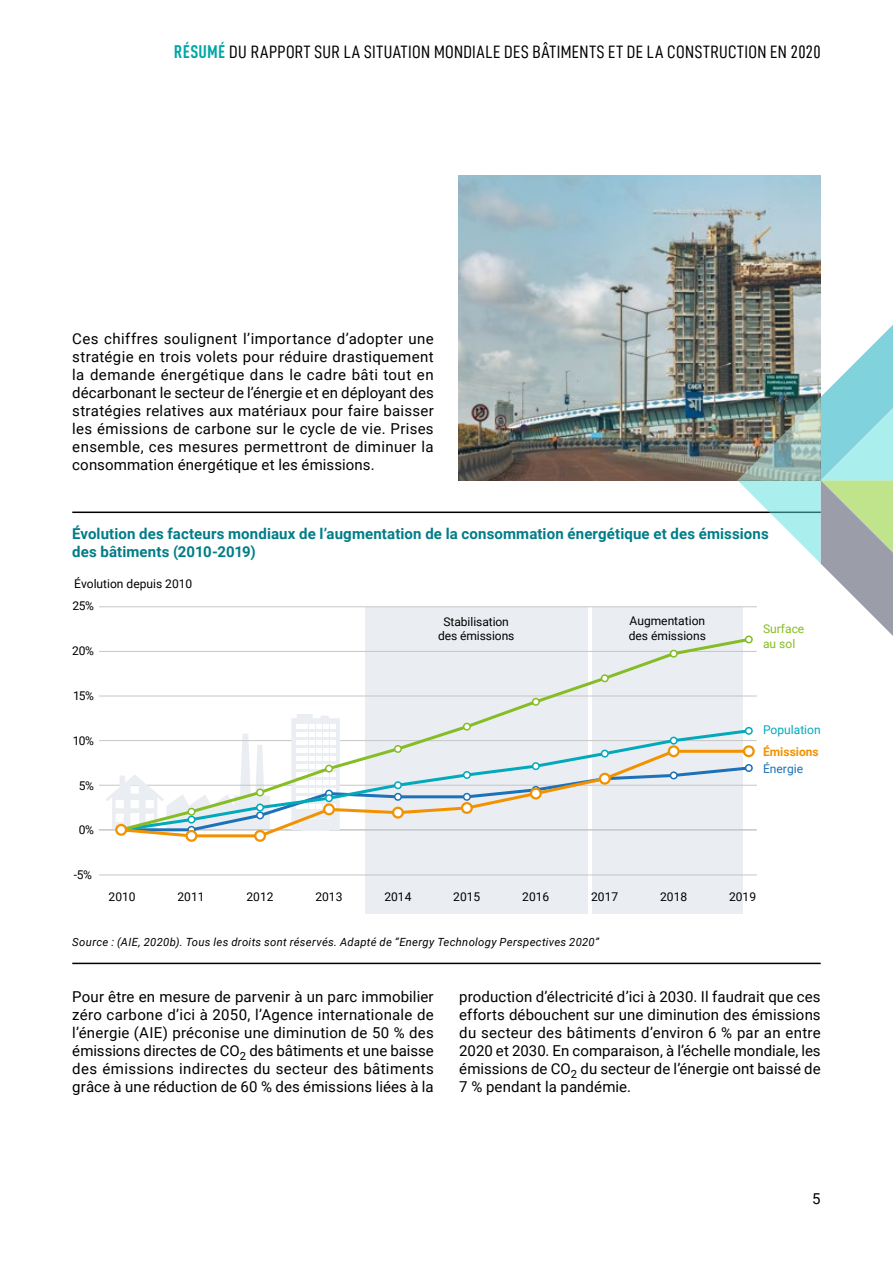
<style>
.page{position:relative;width:893px;height:1263px;background:#fff}
.page>*{position:absolute;margin:0;border:0;box-sizing:border-box;transform-origin:0 0}
.t1{font:18px "D DIN Condensed";letter-spacing:.025em;color:#000}
.t2{font:15px/18px "Roboto";letter-spacing:.005em;color:#000;text-align:justify}
.t3{font:700 15px/18px "Roboto";letter-spacing:.01em;color:#007d87}
.t4{font:12px/14.4px "Roboto";color:#000}
.t5{font:12px/14.4px "Roboto";color:#86bc25}
.t6{font:12px "Roboto";color:#02a9bb}
.t7{font:700 12px "Roboto";color:#f39200}
.t8{font:12px "Roboto";color:#1d71b8}
.t9{font:italic 11.25px "Roboto";letter-spacing:.03em;color:#000}
.s1{font-family:"DIN Cond";font-weight:700;color:#00a6a6}
</style>
<div class="page">
<hr style="left:72px;top:511px;width:749px;height:2px;background:#000">
<hr style="left:72px;top:963px;width:749px;height:1px;background:#000">
<div style="left:365px;top:607px;width:222px;height:307px;background:#eaedf2"></div>
<div style="left:592px;top:607px;width:151px;height:307px;background:#eaedf2"></div>
<hr style="left:99px;top:606px;width:658px;height:1px;background:#c6c6c6">
<hr style="left:99px;top:651px;width:658px;height:1px;background:#c6c6c6">
<hr style="left:99px;top:696px;width:658px;height:1px;background:#c6c6c6">
<hr style="left:99px;top:740px;width:658px;height:1px;background:#c6c6c6">
<hr style="left:99px;top:785px;width:658px;height:1px;background:#c6c6c6">
<hr style="left:99px;top:874px;width:658px;height:1px;background:#c6c6c6">
<hr style="left:99px;top:829px;width:658px;height:2px;background:#c6c6c6">
<svg style="left:117px;top:636px;width:635px;height:78px"></svg>
<svg style="left:118px;top:833px;width:470px;height:6px"></svg>
<svg style="left:187px;top:831px;width:9px;height:10px"></svg>
<div style="left:185px;top:830px;width:12px;height:12px;border:2px solid #f39200;border-radius:50%"></div>
<div style="left:255px;top:831px;width:10px;height:10px;background:#fff;border-radius:50%"></div>
<div style="left:254px;top:830px;width:12px;height:12px;border:2px solid #f39200;border-radius:50%"></div>
<div style="left:533px;top:698px;width:6px;height:7px;background:#fff;border-radius:50%"></div>
<div style="left:532px;top:698px;width:8px;height:8px;border:2px solid #86bc25;border-radius:50%"></div>
<div style="left:601px;top:675px;width:7px;height:6px;background:#fff;border-radius:50%"></div>
<div style="left:601px;top:674px;width:8px;height:8px;border:2px solid #86bc25;border-radius:50%"></div>
<div style="left:670px;top:650px;width:7px;height:7px;background:#fff;border-radius:50%"></div>
<div style="left:670px;top:650px;width:8px;height:8px;border:2px solid #86bc25;border-radius:50%"></div>
<div style="left:745px;top:764px;width:8px;height:8px;border:2px solid #1d71b8;border-radius:50%"></div>
<svg style="left:106px;top:714px;width:646px;height:119px"></svg>
<div style="left:745px;top:727px;width:8px;height:8px;border:2px solid #02a9bb;border-radius:50%"></div>
<svg style="left:744px;top:746px;width:10px;height:10px"></svg>
<div style="left:743px;top:745px;width:12px;height:12px;border:2px solid #f39200;border-radius:50%"></div>
<div style="left:116px;top:825px;width:10px;height:10px;background:#fff;border-radius:50%"></div>
<div style="left:115px;top:824px;width:12px;height:12px;border:2px solid #f39200;border-radius:50%"></div>
<img style="left:458px;top:175px;width:363px;height:306px">
<svg style="left:737px;top:314px;width:156px;height:333px"></svg>
<p class="t1" style="left:174px;top:41px;width:648px"><span class="s1">RÉSUMÉ</span> DU RAPPORT SUR LA SITUATION MONDIALE DES BÂTIMENTS ET DE LA CONSTRUCTION EN 2020</p>
<p class="t2" style="left:72px;top:329px;width:363px">Ces chiffres soulignent l’importance d’adopter une stratégie en trois volets pour réduire drastiquement la demande énergétique dans le cadre bâti tout en décarbonant le secteur de l’énergie et en déployant des stratégies relatives aux matériaux pour faire baisser les émissions de carbone sur le cycle de vie. Prises ensemble, ces mesures permettront de diminuer la consommation énergétique et les émissions.</p>
<p class="t3" style="left:72px;top:524px;width:698px">Évolution des facteurs mondiaux de l’augmentation de la consommation énergétique et des émissions des bâtiments (2010-2019)</p>
<p class="t4" style="left:74px;top:576px;width:120px">Évolution depuis 2010</p>
<p class="t4" style="left:73px;top:598px;width:23px">25%</p>
<p class="t4" style="left:72px;top:643px;width:23px">20%</p>
<p class="t4" style="left:73px;top:688px;width:22px">15%</p>
<p class="t4" style="left:73px;top:733px;width:23px">10%</p>
<p class="t4" style="left:79px;top:778px;width:17px">5%</p>
<p class="t4" style="left:79px;top:822px;width:17px">0%</p>
<p class="t4" style="left:438px;top:614px;width:78px;text-align:center">Stabilisation des émissions</p>
<p class="t4" style="left:629px;top:613px;width:79px">Augmentation des émissions</p>
<p class="t5" style="left:763px;top:621px;width:43px">Surface au sol</p>
<p class="t6" style="left:763px;top:722px;width:59px">Population</p>
<p class="t7" style="left:763px;top:743px;width:57px">Émissions</p>
<p class="t8" style="left:763px;top:761px;width:41px">Énergie</p>
<p class="t4" style="left:74px;top:867px;width:20px">-5%</p>
<p class="t4" style="left:109px;top:889px;width:29px">2010</p>
<p class="t4" style="left:178px;top:889px;width:29px">2011</p>
<p class="t4" style="left:246px;top:889px;width:29px">2012</p>
<p class="t4" style="left:315px;top:889px;width:29px">2013</p>
<p class="t4" style="left:384px;top:889px;width:29px">2014</p>
<p class="t4" style="left:453px;top:889px;width:29px">2015</p>
<p class="t4" style="left:522px;top:889px;width:29px">2016</p>
<p class="t4" style="left:591px;top:889px;width:29px">2017</p>
<p class="t9" style="left:72px;top:934px;width:528px">Source : (AIE, 2020b). Tous les droits sont réservés. Adapté de “Energy Technology Perspectives 2020”</p>
<p class="t4" style="left:660px;top:889px;width:29px">2018</p>
<p class="t4" style="left:729px;top:889px;width:29px">2019</p>
<p class="t2" style="left:72px;top:987px;width:363px">Pour être en mesure de parvenir à un parc immobilier zéro carbone d’ici à 2050, l’Agence internationale de l’énergie (AIE) préconise une diminution de 50 % des émissions directes de CO<sub>2</sub> des bâtiments et une baisse des émissions indirectes du secteur des bâtiments grâce à une réduction de 60 % des émissions liées à la</p>
<p class="t2" style="left:459px;top:987px;width:363px">production d’électricité d’ici à 2030. Il faudrait que ces efforts débouchent sur une diminution des émissions du secteur des bâtiments d’environ 6 % par an entre 2020 et 2030. En comparaison, à l’échelle mondiale, les émissions de CO<sub>2</sub> du secteur de l’énergie ont baissé de 7 % pendant la pandémie.</p>
<p class="t2" style="left:812px;top:1189px;width:10px">5</p>
</div>
